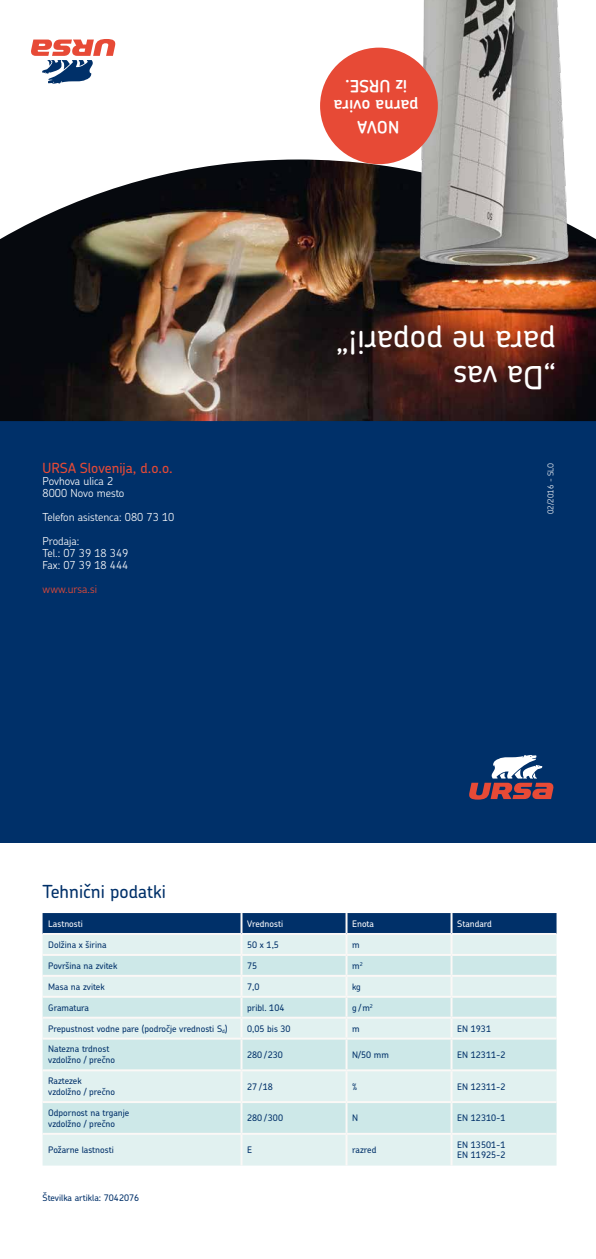
<style>
.page{position:relative;width:596px;height:1259px;background:#fff}
.page>*{position:absolute;margin:0;border:0;box-sizing:border-box;transform-origin:0 0}
.t1{font:500 32px/35px "Chevin Pro";color:#fff}
.t2{font:500 18px "Chevin Pro";color:#003069}
.t3{font:600 17px/20.4px "Chevin Pro";color:#fff;text-align:center}
.t4{font:500 14px "Chevin Pro";color:#e74a36}
.t5{font:300 11px/12px "Chevin Pro";color:#fff}
.t6{font:300 11px "Chevin Pro";color:#e74a36}
.t7{font:500 9px/10.8px "Chevin Pro";color:#003069}
.t8{font:500 9px "Chevin Pro";letter-spacing:-.005em;color:#fff}
.t9{font:300 8px "Chevin Pro";color:#fff}
</style>
<div class="page">
<div style="left:43px;top:1135px;width:513px;height:30px;background:#e1f1f0"></div>
<svg style="left:43px;top:1039px;width:513px;height:93px;background:#d4ebea"></svg>
<svg style="left:43px;top:913px;width:513px;height:124px;background:#b8cfd8"></svg>
<hr style="left:43px;top:1037px;width:198px;height:2px;background:#fbf8f6">
<hr style="left:241px;top:1037px;width:105px;height:2px;background:#fbf8f6">
<hr style="left:240px;top:1039px;width:2px;height:30px;background:#fbf8f6">
<hr style="left:346px;top:1037px;width:105px;height:2px;background:#fbf8f6">
<hr style="left:345px;top:1039px;width:2px;height:30px;background:#fbf8f6">
<hr style="left:451px;top:1037px;width:105px;height:2px;background:#fbf8f6">
<hr style="left:450px;top:1039px;width:2px;height:30px;background:#fbf8f6">
<hr style="left:43px;top:1069px;width:198px;height:2px;background:#fbf8f6">
<hr style="left:241px;top:1069px;width:105px;height:2px;background:#fbf8f6">
<hr style="left:240px;top:1071px;width:2px;height:30px;background:#fbf8f6">
<hr style="left:346px;top:1069px;width:105px;height:2px;background:#fbf8f6">
<hr style="left:345px;top:1071px;width:2px;height:30px;background:#fbf8f6">
<hr style="left:451px;top:1069px;width:105px;height:2px;background:#fbf8f6">
<hr style="left:450px;top:1071px;width:2px;height:30px;background:#fbf8f6">
<hr style="left:43px;top:1101px;width:198px;height:2px;background:#fbf8f6">
<hr style="left:241px;top:1101px;width:105px;height:2px;background:#fbf8f6">
<hr style="left:240px;top:1103px;width:2px;height:29px;background:#fbf8f6">
<hr style="left:346px;top:1101px;width:105px;height:2px;background:#fbf8f6">
<hr style="left:345px;top:1103px;width:2px;height:29px;background:#fbf8f6">
<hr style="left:451px;top:1101px;width:105px;height:2px;background:#fbf8f6">
<hr style="left:450px;top:1103px;width:2px;height:29px;background:#fbf8f6">
<hr style="left:43px;top:1132px;width:198px;height:2px;background:#fbf8f6">
<hr style="left:241px;top:1132px;width:105px;height:2px;background:#fbf8f6">
<hr style="left:240px;top:1134px;width:2px;height:31px;background:#fbf8f6">
<hr style="left:346px;top:1132px;width:105px;height:2px;background:#fbf8f6">
<hr style="left:345px;top:1134px;width:2px;height:31px;background:#fbf8f6">
<hr style="left:451px;top:1132px;width:105px;height:2px;background:#fbf8f6">
<hr style="left:450px;top:1134px;width:2px;height:31px;background:#fbf8f6">
<hr style="left:240px;top:913px;width:2px;height:20px;background:#fbf8f6">
<hr style="left:345px;top:913px;width:2px;height:20px;background:#fbf8f6">
<hr style="left:450px;top:913px;width:2px;height:20px;background:#fbf8f6">
<hr style="left:43px;top:933px;width:198px;height:2px;background:#fbf8f6">
<hr style="left:241px;top:933px;width:105px;height:2px;background:#fbf8f6">
<hr style="left:346px;top:933px;width:105px;height:2px;background:#fbf8f6">
<hr style="left:451px;top:933px;width:105px;height:2px;background:#fbf8f6">
<div style="left:0;top:421px;width:595px;height:421px;background:#003069"></div>
<svg style="left:31px;top:39px;width:85px;height:45px"></svg>
<img style="left:0;top:162px;width:595px;height:259px">
<img style="left:240px;top:0;width:355px;height:410px">
<div style="left:320px;top:48px;width:117px;height:116px;background:#e74a36;border-radius:50%"></div>
<svg style="left:469px;top:755px;width:84px;height:44px"></svg>
<h3 class="t3" style="left:418px;top:137px;width:86px;rotate:-180deg">NOVA parna ovira iz URSE.</h3>
<h3 class="t4" style="left:43px;top:459px;width:132px">URSA Slovenija, d.o.o.</h3>
<p class="t5" style="left:43px;top:475px;width:83px">Povhova ulica 2<br>8000 Novo mesto</p>
<p class="t5" style="left:43px;top:505px;width:133px;line-height:24px">Telefon asistenca: 080 73 10<br>Prodaja:</p>
<p class="t5" style="left:43px;top:547px;width:87px">Tel.: 07 39 18 349<br>Fax: 07 39 18 444</p>
<p class="t6" style="left:43px;top:582px;width:56px">www.ursa.si</p>
<h2 class="t2" style="left:43px;top:879px;width:125px">Tehnični podatki</h2>
<h1 class="t1" style="left:555px;top:396px;width:221px;rotate:-180deg">„Da vas<br>para ne popari!“</h1>
<p class="t9" style="left:544px;top:514px;width:53px;rotate:-90deg">02/2016 - SLO</p>
<p class="t8" style="left:48px;top:917px;width:36px">Lastnosti</p>
<p class="t8" style="left:247px;top:917px;width:37px">Vrednosti</p>
<p class="t8" style="left:352px;top:917px;width:23px">Enota</p>
<p class="t8" style="left:457px;top:917px;width:36px">Standard</p>
<p class="t7" style="left:48px;top:939px;width:60px">Dolžina x širina</p>
<p class="t7" style="left:247px;top:939px;width:33px">50 x 1,5</p>
<p class="t7" style="left:352px;top:939px;width:9px">m</p>
<p class="t7" style="left:48px;top:960px;width:70px">Površina na zvitek</p>
<p class="t7" style="left:247px;top:960px;width:12px">75</p>
<p class="t7" style="left:352px;top:960px;width:12px">m<sup>2</sup></p>
<p class="t7" style="left:48px;top:980px;width:58px">Masa na zvitek</p>
<p class="t7" style="left:247px;top:980px;width:14px">7,0</p>
<p class="t7" style="left:352px;top:980px;width:10px">kg</p>
<p class="t7" style="left:48px;top:1001px;width:42px">Gramatura</p>
<p class="t7" style="left:247px;top:1001px;width:39px">pribl. 104</p>
<p class="t7" style="left:352px;top:1001px;width:22px">g / m<sup>2</sup></p>
<p class="t7" style="left:48px;top:1022px;width:181px">Prepustnost vodne pare (področje vrednosti S<sub>d</sub>)</p>
<p class="t7" style="left:247px;top:1022px;width:45px">0,05 bis 30</p>
<p class="t7" style="left:352px;top:1022px;width:9px">m</p>
<p class="t7" style="left:457px;top:1022px;width:35px">EN 1931</p>
<p class="t7" style="left:48px;top:1043px;width:68px">Natezna trdnost vzdolžno / prečno</p>
<p class="t7" style="left:247px;top:1049px;width:37px">280 / 230</p>
<p class="t7" style="left:352px;top:1049px;width:38px">N/50 mm</p>
<p class="t7" style="left:457px;top:1049px;width:50px">EN 12311-2</p>
<p class="t7" style="left:48px;top:1075px;width:68px">Raztezek vzdolžno / prečno</p>
<p class="t7" style="left:247px;top:1080px;width:27px">27 / 18</p>
<p class="t7" style="left:352px;top:1080px;width:7px">%</p>
<p class="t7" style="left:457px;top:1080px;width:50px">EN 12311-2</p>
<p class="t7" style="left:48px;top:1107px;width:82px">Odpornost na trganje vzdolžno / prečno</p>
<p class="t7" style="left:247px;top:1112px;width:37px">280 / 300</p>
<p class="t7" style="left:352px;top:1112px;width:8px">N</p>
<p class="t7" style="left:457px;top:1112px;width:50px">EN 12310-1</p>
<p class="t7" style="left:48px;top:1144px;width:67px">Požarne lastnosti</p>
<p class="t7" style="left:247px;top:1144px;width:6px">E</p>
<p class="t7" style="left:352px;top:1144px;width:26px">razred</p>
<p class="t7" style="left:457px;top:1138px;width:50px">EN 13501-1<br>EN 11925-2</p>
<p class="t7" style="left:43px;top:1192px;width:98px">Številka artikla: 7042076</p>
</div>
